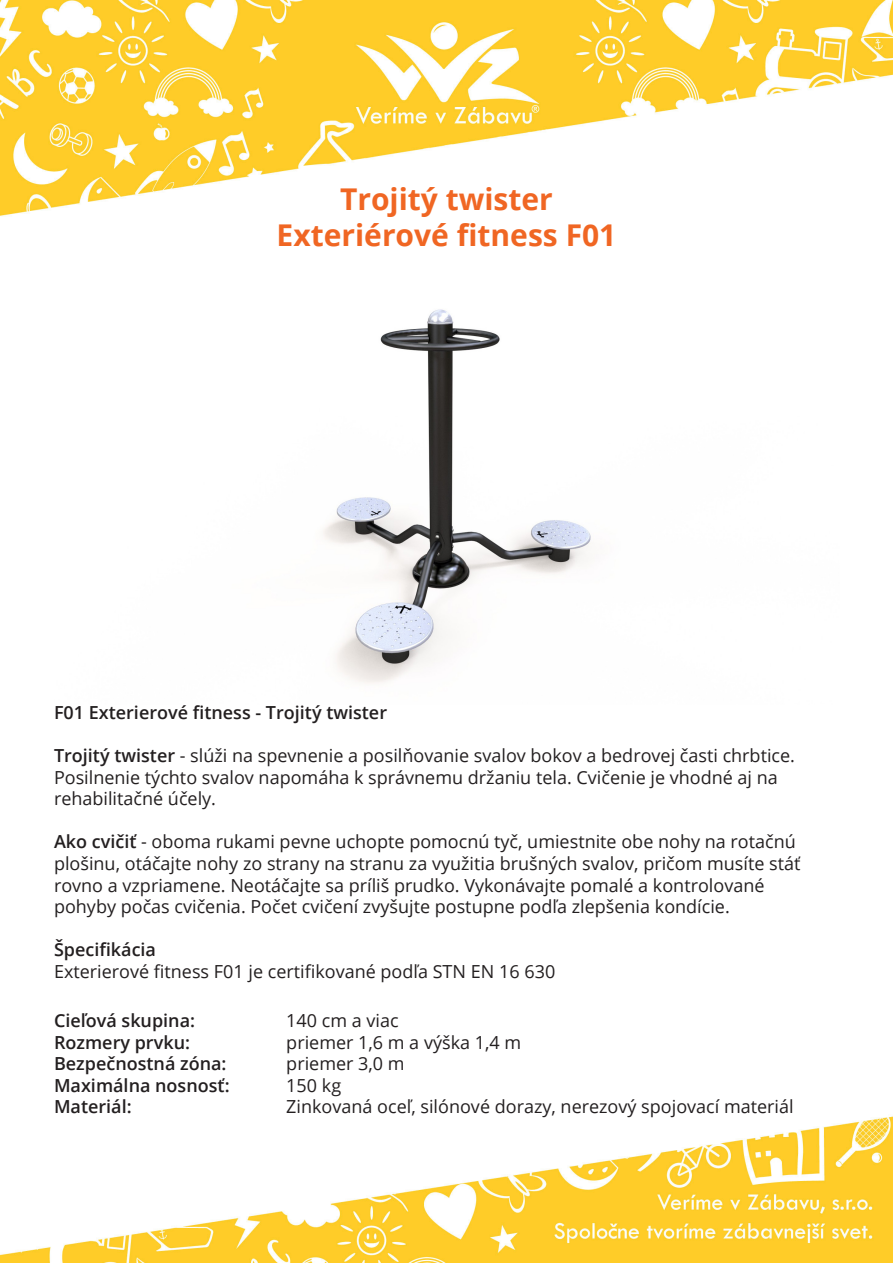
<style>
.page{position:relative;width:893px;height:1263px;background:#fff}
.page>*{position:absolute;margin:0;border:0;box-sizing:border-box;transform-origin:0 0}
.Veľký_Nádpis_-_Oranž{font:700 30px "Open Sans";color:#f06623}
.Text_čierna_12pt{font:18px/21.6px "Open Sans";color:#231f20}
.Malý_nádpis_-_čierna{font:600 18px "Open Sans";color:#231f20}
.Text_čierna_12pt-2{font:600 18px "Open Sans";color:#231f20}
.s1{font-weight:600}
</style>
<div class="page">
<img style="left:323px;top:309px;width:268px;height:374px">
<img style="left:0;top:1116px;width:893px;height:147px">
<img style="left:0;top:0;width:893px;height:216px">
<p class="Veľký_Nádpis_-_Oranž" style="left:340px;top:178px;width:214px">Trojitý twister</p>
<p class="Veľký_Nádpis_-_Oranž" style="left:277px;top:214px;width:341px">Exteriérové fitness F01</p>
<p class="Malý_nádpis_-_čierna" style="left:54px;top:700px;width:335px">F01 Exterierové fitness - Trojitý twister</p>
<p class="Text_čierna_12pt" style="left:54px;top:744px;width:742px"><span class="s1">Trojitý twister</span> - slúži na spevnenie a posilňovanie svalov bokov a bedrovej časti chrbtice.</p>
<p class="Text_čierna_12pt" style="left:54px;top:766px;width:725px">Posilnenie týchto svalov napomáha k správnemu držaniu tela. Cvičenie je vhodné aj na</p>
<p class="Text_čierna_12pt" style="left:54px;top:787px;width:164px">rehabilitačné účely.</p>
<p class="Text_čierna_12pt" style="left:54px;top:830px;width:748px"><span class="s1">Ako cvičiť</span> - oboma rukami pevne uchopte pomocnú tyč, umiestnite obe nohy na rotačnú plošinu, otáčajte nohy zo strany na stranu za využitia brušných svalov, pričom musíte stáť</p>
<p class="Text_čierna_12pt" style="left:54px;top:874px;width:712px">rovno a vzpriamene. Neotáčajte sa príliš prudko. Vykonávajte pomalé a kontrolované</p>
<p class="Text_čierna_12pt" style="left:54px;top:895px;width:677px">pohyby počas cvičenia. Počet cvičení zvyšujte postupne podľa zlepšenia kondície.</p>
<p class="Text_čierna_12pt-2" style="left:54px;top:937px;width:104px">Špecifikácia</p>
<p class="Text_čierna_12pt" style="left:54px;top:960px;width:503px">Exterierové fitness F01 je certifikované podľa STN EN 16 630</p>
<p class="Malý_nádpis_-_čierna" style="left:54px;top:1008px;width:143px">Cieľová skupina:</p>
<p class="Malý_nádpis_-_čierna" style="left:54px;top:1030px;width:138px">Rozmery prvku:</p>
<p class="Malý_nádpis_-_čierna" style="left:54px;top:1051px;width:174px">Bezpečnostná zóna:</p>
<p class="Malý_nádpis_-_čierna" style="left:54px;top:1073px;width:177px">Maximálna nosnosť:</p>
<p class="Malý_nádpis_-_čierna" style="left:54px;top:1094px;width:79px">Materiál:</p>
<p class="Text_čierna_12pt" style="left:286px;top:1009px;width:114px">140 cm a viac</p>
<p class="Text_čierna_12pt" style="left:286px;top:1031px;width:236px">priemer 1,6 m a výška 1,4 m</p>
<p class="Text_čierna_12pt" style="left:286px;top:1052px;width:120px">priemer 3,0 m</p>
<p class="Text_čierna_12pt" style="left:286px;top:1074px;width:56px">150 kg</p>
<p class="Text_čierna_12pt" style="left:286px;top:1096px;width:509px">Zinkovaná oceľ, silónové dorazy, nerezový spojovací materiál</p>
</div>
